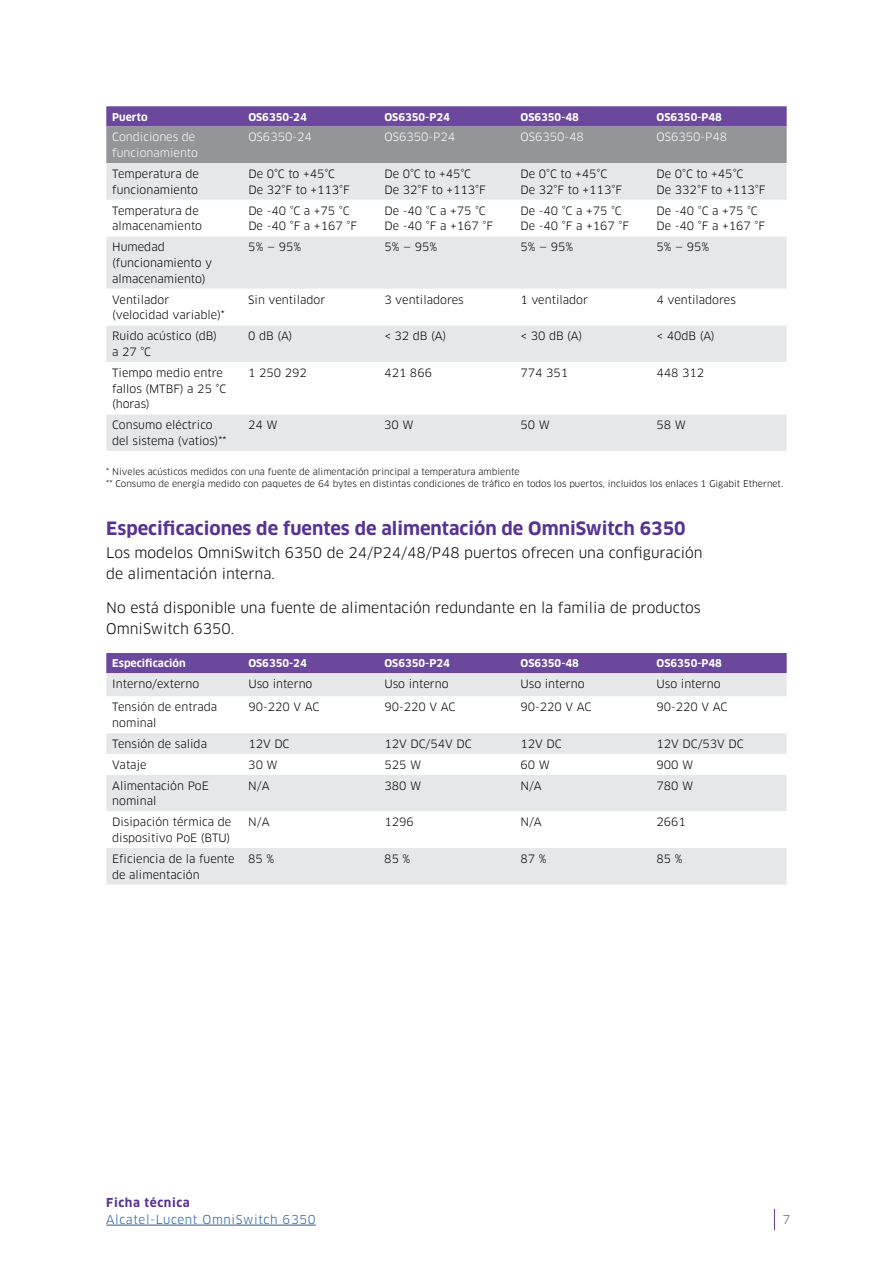
<style>
.page{position:relative;width:893px;height:1263px;background:#fff}
.page>*{position:absolute;margin:0;border:0;box-sizing:border-box;transform-origin:0 0}
.t1{font:700 18px "Clan OT";color:#573393}
.t2{font:14.25px/21px "Clan OT";color:#000}
.t3{font:12px "Clan OT";letter-spacing:.05em;color:#215e9e}
.t4{font:700 12px "Clan OT";letter-spacing:.05em;color:#573393}
.t5{font:12px "Clan OT";color:#6d6e71}
.t6{font:11.25px/15.8px "Clan OT";color:#000}
.t7{font:11.25px/15.8px "Clan OT";color:#fff}
.t8{font:700 10.5px "Clan OT";color:#fff}
.t9{font:9px/12px "Clan OT";color:#000}
</style>
<div class="page">
<svg style="left:774px;top:1209px;width:1px;height:21px"></svg>
<hr style="left:106px;top:1225px;width:210px;height:1px;background:#215e9e">
<svg style="left:106px;top:106px;width:681px;height:57px;background:#867b9a"></svg>
<div style="left:106px;top:163px;width:681px;height:288px;background:#e6e7e8"></div>
<svg style="left:106px;top:200px;width:681px;height:214px"></svg>
<div style="left:106px;top:653px;width:681px;height:20px;background:#6b489d"></div>
<div style="left:106px;top:673px;width:681px;height:212px;background:#e6e7e8"></div>
<svg style="left:106px;top:696px;width:681px;height:152px"></svg>
<p class="t8" style="left:112px;top:111px;width:37px">Puerto</p>
<p class="t8" style="left:248px;top:111px;width:60px">OS6350-24</p>
<p class="t8" style="left:384px;top:111px;width:67px">OS6350-P24</p>
<p class="t8" style="left:520px;top:111px;width:60px">OS6350-48</p>
<p class="t8" style="left:657px;top:111px;width:67px">OS6350-P48</p>
<p class="t7" style="left:112px;top:129px;width:87px">Condiciones de funcionamiento</p>
<p class="t7" style="left:248px;top:129px;width:65px">OS6350-24</p>
<p class="t7" style="left:384px;top:129px;width:72px">OS6350-P24</p>
<p class="t7" style="left:520px;top:129px;width:65px">OS6350-48</p>
<p class="t7" style="left:657px;top:129px;width:72px">OS6350-P48</p>
<p class="t6" style="left:112px;top:166px;width:88px">Temperatura de funcionamiento</p>
<p class="t6" style="left:248px;top:166px;width:103px">De 0°C to +45°C<br>De 32°F to +113°F</p>
<p class="t6" style="left:384px;top:166px;width:103px">De 0°C to +45°C<br>De 32°F to +113°F</p>
<p class="t6" style="left:520px;top:166px;width:103px">De 0°C to +45°C<br>De 32°F to +113°F</p>
<p class="t6" style="left:657px;top:166px;width:110px">De 0°C to +45°C<br>De 332°F to +113°F</p>
<p class="t6" style="left:112px;top:203px;width:91px">Temperatura de almacenamiento</p>
<p class="t6" style="left:248px;top:203px;width:110px">De -40 °C a +75 °C<br>De -40 °F a +167 °F</p>
<p class="t6" style="left:384px;top:203px;width:110px">De -40 °C a +75 °C<br>De -40 °F a +167 °F</p>
<p class="t6" style="left:520px;top:203px;width:110px">De -40 °C a +75 °C<br>De -40 °F a +167 °F</p>
<p class="t6" style="left:656px;top:203px;width:110px">De -40 °C a +75 °C<br>De -40 °F a +167 °F</p>
<p class="t6" style="left:112px;top:239px;width:102px">Humedad (funcionamiento y almacenamiento)</p>
<p class="t6" style="left:248px;top:239px;width:54px">5% — 95%</p>
<p class="t6" style="left:384px;top:239px;width:54px">5% — 95%</p>
<p class="t6" style="left:520px;top:239px;width:54px">5% — 95%</p>
<p class="t6" style="left:656px;top:239px;width:54px">5% — 95%</p>
<p class="t6" style="left:112px;top:292px;width:114px">Ventilador (velocidad variable)*</p>
<p class="t6" style="left:248px;top:292px;width:78px">Sin ventilador</p>
<p class="t6" style="left:384px;top:292px;width:81px">3 ventiladores</p>
<p class="t6" style="left:520px;top:292px;width:69px">1 ventilador</p>
<p class="t6" style="left:656px;top:292px;width:81px">4 ventiladores</p>
<p class="t6" style="left:112px;top:328px;width:106px">Ruido acústico (dB) a 27 °C</p>
<p class="t6" style="left:248px;top:328px;width:46px">0 dB (A)</p>
<p class="t6" style="left:384px;top:328px;width:63px">&lt; 32 dB (A)</p>
<p class="t6" style="left:520px;top:328px;width:63px">&lt; 30 dB (A)</p>
<p class="t6" style="left:656px;top:328px;width:60px">&lt; 40dB (A)</p>
<p class="t6" style="left:112px;top:365px;width:116px">Tiempo medio entre fallos (MTBF) a 25 °C (horas)</p>
<p class="t6" style="left:248px;top:365px;width:60px">1 250 292</p>
<p class="t6" style="left:384px;top:365px;width:49px">421 866</p>
<p class="t6" style="left:520px;top:365px;width:49px">774 351</p>
<p class="t6" style="left:656px;top:365px;width:49px">448 312</p>
<p class="t6" style="left:112px;top:417px;width:116px">Consumo eléctrico del sistema (vatios)**</p>
<p class="t6" style="left:248px;top:417px;width:31px">24 W</p>
<p class="t6" style="left:384px;top:417px;width:31px">30 W</p>
<p class="t6" style="left:520px;top:417px;width:31px">50 W</p>
<p class="t6" style="left:656px;top:417px;width:31px">58 W</p>
<p class="t9" style="left:106px;top:466px;width:679px">* Niveles acústicos medidos con una fuente de alimentación principal a temperatura ambiente<br>** Consumo de energía medido con paquetes de 64 bytes en distintas condiciones de tráfico en todos los puertos, incluidos los enlaces 1 Gigabit Ethernet.</p>
<h1 class="t1" style="left:106px;top:518px;width:581px">Especificaciones de fuentes de alimentación de OmniSwitch 6350</h1>
<p class="t2" style="left:106px;top:542px;width:598px">Los modelos OmniSwitch 6350 de 24/P24/48/P48 puertos ofrecen una configuración de alimentación interna.</p>
<p class="t2" style="left:106px;top:597px;width:596px">No está disponible una fuente de alimentación redundante en la familia de productos<br>OmniSwitch 6350.</p>
<p class="t8" style="left:112px;top:657px;width:75px">Especificación</p>
<p class="t8" style="left:248px;top:657px;width:60px">OS6350-24</p>
<p class="t8" style="left:384px;top:657px;width:67px">OS6350-P24</p>
<p class="t8" style="left:520px;top:657px;width:60px">OS6350-48</p>
<p class="t8" style="left:657px;top:657px;width:67px">OS6350-P48</p>
<p class="t6" style="left:112px;top:676px;width:89px">Interno/externo</p>
<p class="t6" style="left:248px;top:676px;width:66px">Uso interno</p>
<p class="t6" style="left:384px;top:676px;width:66px">Uso interno</p>
<p class="t6" style="left:520px;top:676px;width:66px">Uso interno</p>
<p class="t6" style="left:657px;top:676px;width:66px">Uso interno</p>
<p class="t6" style="left:112px;top:699px;width:106px">Tensión de entrada nominal</p>
<p class="t6" style="left:248px;top:699px;width:72px">90-220 V AC</p>
<p class="t6" style="left:384px;top:699px;width:72px">90-220 V AC</p>
<p class="t6" style="left:520px;top:699px;width:72px">90-220 V AC</p>
<p class="t6" style="left:657px;top:699px;width:72px">90-220 V AC</p>
<p class="t6" style="left:112px;top:736px;width:96px">Tensión de salida</p>
<p class="t6" style="left:248px;top:736px;width:43px">12V DC</p>
<p class="t6" style="left:384px;top:736px;width:89px">12V DC/54V DC</p>
<p class="t6" style="left:520px;top:736px;width:43px">12V DC</p>
<p class="t6" style="left:656px;top:736px;width:89px">12V DC/53V DC</p>
<p class="t6" style="left:112px;top:757px;width:36px">Vataje</p>
<p class="t6" style="left:248px;top:757px;width:31px">30 W</p>
<p class="t6" style="left:384px;top:757px;width:38px">525 W</p>
<p class="t6" style="left:520px;top:757px;width:31px">60 W</p>
<p class="t6" style="left:656px;top:757px;width:38px">900 W</p>
<p class="t6" style="left:112px;top:778px;width:98px">Alimentación PoE nominal</p>
<p class="t6" style="left:248px;top:778px;width:23px">N/A</p>
<p class="t6" style="left:384px;top:778px;width:38px">380 W</p>
<p class="t6" style="left:520px;top:778px;width:23px">N/A</p>
<p class="t6" style="left:656px;top:778px;width:38px">780 W</p>
<p class="t6" style="left:112px;top:814px;width:121px">Disipación térmica de dispositivo PoE (BTU)</p>
<p class="t6" style="left:248px;top:814px;width:23px">N/A</p>
<p class="t6" style="left:384px;top:814px;width:31px">1296</p>
<p class="t6" style="left:520px;top:814px;width:23px">N/A</p>
<p class="t6" style="left:656px;top:814px;width:31px">2661</p>
<p class="t6" style="left:112px;top:851px;width:124px">Eficiencia de la fuente de alimentación</p>
<p class="t6" style="left:248px;top:851px;width:28px">85 %</p>
<p class="t6" style="left:384px;top:851px;width:28px">85 %</p>
<p class="t6" style="left:520px;top:851px;width:28px">87 %</p>
<p class="t6" style="left:656px;top:851px;width:28px">85 %</p>
<p class="t4" style="left:106px;top:1196px;width:85px">Ficha técnica</p>
<p class="t3" style="left:106px;top:1212px;width:211px">Alcatel-Lucent OmniSwitch 6350</p>
<p class="t5" style="left:782px;top:1212px;width:9px">7</p>
</div>
